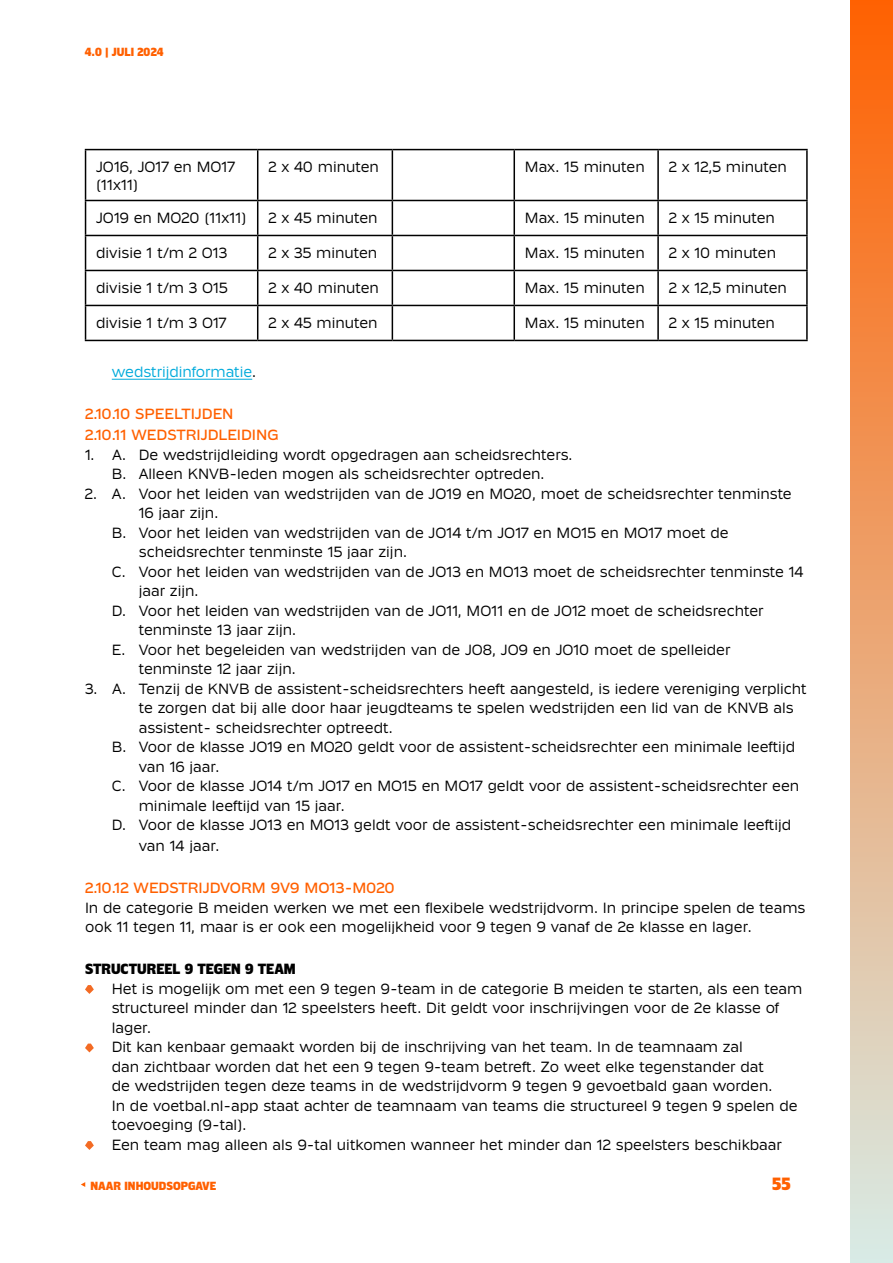
<style>
.page{position:relative;width:893px;height:1263px;background:#fff}
.page>*{position:absolute;margin:0;border:0;box-sizing:border-box;transform-origin:0 0}
.t1{font:700 18px "Klub KNVB072024";color:#ff6000}
.t2{font:15px/19.5px "Klub KNVB092024";color:#000}
.t3{font:500 15px/21px "Klub KNVB092024";color:#ff6000}
.t4{font:700 15px "Klub KNVB072024";color:#000}
.t5{font:15px "Klub KNVB092024";color:#00aadb}
.t6{font:700 12px "Klub KNVB072024";color:#ff6000}
.s1{color:#000}
</style>
<div class="page">
<svg style="left:81px;top:1182px;width:4px;height:5px"></svg>
<div style="left:850px;top:0;width:43px;height:1263px;background:linear-gradient(to bottom,#ff6101,#d8ebe6)"></div>
<hr style="left:112px;top:379px;width:140px;height:1px;background:#00aadb">
<svg style="left:85px;top:985px;width:9px;height:9px"></svg>
<svg style="left:85px;top:1043px;width:9px;height:9px"></svg>
<svg style="left:85px;top:1141px;width:9px;height:9px"></svg>
<hr style="left:85px;top:149px;width:173px;height:1px;background:#000">
<hr style="left:85px;top:150px;width:1px;height:50px;background:#000">
<hr style="left:258px;top:149px;width:134px;height:1px;background:#000">
<hr style="left:257px;top:150px;width:1px;height:50px;background:#000">
<hr style="left:392px;top:149px;width:122px;height:1px;background:#000">
<hr style="left:392px;top:150px;width:1px;height:50px;background:#000">
<hr style="left:514px;top:149px;width:144px;height:1px;background:#000">
<hr style="left:513px;top:150px;width:2px;height:50px;background:#000">
<hr style="left:658px;top:149px;width:150px;height:1px;background:#000">
<hr style="left:657px;top:150px;width:2px;height:50px;background:#000">
<hr style="left:806px;top:150px;width:2px;height:50px;background:#000">
<hr style="left:85px;top:200px;width:173px;height:1px;background:#000">
<hr style="left:85px;top:201px;width:1px;height:34px;background:#000">
<hr style="left:258px;top:200px;width:134px;height:1px;background:#000">
<hr style="left:257px;top:201px;width:1px;height:34px;background:#000">
<hr style="left:392px;top:200px;width:122px;height:1px;background:#000">
<hr style="left:392px;top:201px;width:1px;height:34px;background:#000">
<hr style="left:514px;top:200px;width:144px;height:1px;background:#000">
<hr style="left:513px;top:201px;width:2px;height:34px;background:#000">
<hr style="left:658px;top:200px;width:150px;height:1px;background:#000">
<hr style="left:657px;top:201px;width:2px;height:34px;background:#000">
<hr style="left:806px;top:201px;width:2px;height:34px;background:#000">
<hr style="left:85px;top:235px;width:173px;height:1px;background:#000">
<hr style="left:85px;top:236px;width:1px;height:34px;background:#000">
<hr style="left:258px;top:235px;width:134px;height:1px;background:#000">
<hr style="left:257px;top:236px;width:1px;height:34px;background:#000">
<hr style="left:392px;top:235px;width:122px;height:1px;background:#000">
<hr style="left:392px;top:236px;width:1px;height:34px;background:#000">
<hr style="left:514px;top:235px;width:144px;height:1px;background:#000">
<hr style="left:513px;top:236px;width:2px;height:34px;background:#000">
<hr style="left:658px;top:235px;width:150px;height:1px;background:#000">
<hr style="left:657px;top:236px;width:2px;height:34px;background:#000">
<hr style="left:806px;top:236px;width:2px;height:34px;background:#000">
<hr style="left:85px;top:270px;width:173px;height:1px;background:#000">
<hr style="left:85px;top:271px;width:1px;height:34px;background:#000">
<hr style="left:258px;top:270px;width:134px;height:1px;background:#000">
<hr style="left:257px;top:271px;width:1px;height:34px;background:#000">
<hr style="left:392px;top:270px;width:122px;height:1px;background:#000">
<hr style="left:392px;top:271px;width:1px;height:34px;background:#000">
<hr style="left:514px;top:270px;width:144px;height:1px;background:#000">
<hr style="left:513px;top:271px;width:2px;height:34px;background:#000">
<hr style="left:658px;top:270px;width:150px;height:1px;background:#000">
<hr style="left:657px;top:271px;width:2px;height:34px;background:#000">
<hr style="left:806px;top:271px;width:2px;height:34px;background:#000">
<hr style="left:85px;top:305px;width:173px;height:1px;background:#000">
<hr style="left:85px;top:306px;width:1px;height:34px;background:#000">
<hr style="left:258px;top:305px;width:134px;height:1px;background:#000">
<hr style="left:257px;top:306px;width:1px;height:34px;background:#000">
<hr style="left:392px;top:305px;width:122px;height:1px;background:#000">
<hr style="left:392px;top:306px;width:1px;height:34px;background:#000">
<hr style="left:514px;top:305px;width:144px;height:1px;background:#000">
<hr style="left:513px;top:306px;width:2px;height:34px;background:#000">
<hr style="left:658px;top:305px;width:150px;height:1px;background:#000">
<hr style="left:657px;top:306px;width:2px;height:34px;background:#000">
<hr style="left:806px;top:306px;width:2px;height:34px;background:#000">
<hr style="left:85px;top:340px;width:173px;height:1px;background:#000">
<hr style="left:258px;top:340px;width:134px;height:1px;background:#000">
<hr style="left:392px;top:340px;width:122px;height:1px;background:#000">
<hr style="left:514px;top:340px;width:144px;height:1px;background:#000">
<hr style="left:658px;top:340px;width:150px;height:1px;background:#000">
<p class="t6" style="left:85px;top:45px;width:80px">4.0 | JULI 2024</p>
<p class="t2" style="left:96px;top:158px;width:140px;line-height:18px">JO16, JO17 en MO17 (11x11)</p>
<p class="t2" style="left:268px;top:157px;width:112px">2 x 40 minuten</p>
<p class="t2" style="left:525px;top:157px;width:121px">Max. 15 minuten</p>
<p class="t2" style="left:669px;top:157px;width:120px">2 x 12,5 minuten</p>
<p class="t2" style="left:96px;top:208px;width:152px">JO19 en MO20 (11x11)</p>
<p class="t2" style="left:268px;top:208px;width:111px">2 x 45 minuten</p>
<p class="t2" style="left:525px;top:208px;width:121px">Max. 15 minuten</p>
<p class="t2" style="left:669px;top:208px;width:108px">2 x 15 minuten</p>
<p class="t2" style="left:96px;top:243px;width:133px">divisie 1 t/m 2 O13</p>
<p class="t2" style="left:268px;top:243px;width:110px">2 x 35 minuten</p>
<p class="t2" style="left:525px;top:243px;width:121px">Max. 15 minuten</p>
<p class="t2" style="left:669px;top:243px;width:109px">2 x 10 minuten</p>
<p class="t2" style="left:96px;top:278px;width:133px">divisie 1 t/m 3 O15</p>
<p class="t2" style="left:268px;top:278px;width:112px">2 x 40 minuten</p>
<p class="t2" style="left:525px;top:278px;width:121px">Max. 15 minuten</p>
<p class="t2" style="left:669px;top:278px;width:120px">2 x 12,5 minuten</p>
<p class="t2" style="left:96px;top:313px;width:132px">divisie 1 t/m 3 O17</p>
<p class="t2" style="left:268px;top:313px;width:111px">2 x 45 minuten</p>
<p class="t2" style="left:525px;top:313px;width:121px">Max. 15 minuten</p>
<p class="t2" style="left:669px;top:313px;width:108px">2 x 15 minuten</p>
<p class="t5" style="left:112px;top:364px;width:146px">wedstrijdinformatie<span class="s1">.</span></p>
<p class="t3" style="left:85px;top:404px;width:195px">2.10.10 SPEELTIJDEN<br>2.10.11 WEDSTRIJDLEIDING</p>
<p class="t2" style="left:85px;top:445px;width:489px;text-align:center">1. A. De wedstrijdleiding wordt opgedragen aan scheidsrechters.<br>B. Alleen KNVB-leden mogen als scheidsrechter optreden.</p>
<p class="t2" style="left:85px;top:484px;width:708px">2. A. Voor het leiden van wedstrijden van de JO19 en MO20, moet de scheidsrechter tenminste</p>
<p class="t2" style="left:139px;top:503px;width:81px">16 jaar zijn.</p>
<p class="t2" style="left:112px;top:523px;width:618px">B. Voor het leiden van wedstrijden van de JO14 t/m JO17 en MO15 en MO17 moet de</p>
<p class="t2" style="left:139px;top:542px;width:270px">scheidsrechter tenminste 15 jaar zijn.</p>
<p class="t2" style="left:112px;top:562px;width:693px">C. Voor het leiden van wedstrijden van de JO13 en MO13 moet de scheidsrechter tenminste 14</p>
<p class="t2" style="left:139px;top:581px;width:61px">jaar zijn.</p>
<p class="t2" style="left:112px;top:601px;width:653px">D. Voor het leiden van wedstrijden van de JO11, MO11 en de JO12 moet de scheidsrechter</p>
<p class="t2" style="left:139px;top:620px;width:159px">tenminste 13 jaar zijn.</p>
<p class="t2" style="left:112px;top:640px;width:620px">E. Voor het begeleiden van wedstrijden van de JO8, JO9 en JO10 moet de spelleider</p>
<p class="t2" style="left:139px;top:659px;width:158px">tenminste 12 jaar zijn.</p>
<p class="t2" style="left:85px;top:679px;width:723px">3. A. Tenzij de KNVB de assistent-scheidsrechters heeft aangesteld, is iedere vereniging verplicht</p>
<p class="t2" style="left:139px;top:698px;width:657px">te zorgen dat bij alle door haar jeugdteams te spelen wedstrijden een lid van de KNVB als</p>
<p class="t2" style="left:139px;top:718px;width:256px">assistent- scheidsrechter optreedt.</p>
<p class="t2" style="left:112px;top:737px;width:685px">B. Voor de klasse JO19 en MO20 geldt voor de assistent-scheidsrechter een minimale leeftijd</p>
<p class="t2" style="left:139px;top:757px;width:82px">van 16 jaar.</p>
<p class="t2" style="left:112px;top:776px;width:689px">C. Voor de klasse JO14 t/m JO17 en MO15 en MO17 geldt voor de assistent-scheidsrechter een</p>
<p class="t2" style="left:139px;top:796px;width:208px">minimale leeftijd van 15 jaar.</p>
<p class="t2" style="left:112px;top:815px;width:681px">D. Voor de klasse JO13 en MO13 geldt voor de assistent-scheidsrechter een minimale leeftijd</p>
<p class="t2" style="left:139px;top:836px;width:82px">van 14 jaar.</p>
<p class="t3" style="left:85px;top:878px;width:311px">2.10.12 WEDSTRIJDVORM 9V9 MO13-M020</p>
<p class="t2" style="left:85px;top:898px;width:722px">In de categorie B meiden werken we met een flexibele wedstrijdvorm. In principe spelen de teams ook 11 tegen 11, maar is er ook een mogelijkheid voor 9 tegen 9 vanaf de 2e klasse en lager.</p>
<p class="t4" style="left:85px;top:961px;width:212px">STRUCTUREEL 9 TEGEN 9 TEAM</p>
<p class="t2" style="left:112px;top:979px;width:692px">Het is mogelijk om met een 9 tegen 9-team in de categorie B meiden te starten, als een team structureel minder dan 12 speelsters heeft. Dit geldt voor inschrijvingen voor de 2e klasse of lager.<br>Dit kan kenbaar gemaakt worden bij de inschrijving van het team. In de teamnaam zal<br>dan zichtbaar worden dat het een 9 tegen 9-team betreft. Zo weet elke tegenstander dat<br>de wedstrijden tegen deze teams in de wedstrijdvorm 9 tegen 9 gevoetbald gaan worden.<br>In de voetbal.nl-app staat achter de teamnaam van teams die structureel 9 tegen 9 spelen de toevoeging (9-tal).<br>Een team mag alleen als 9-tal uitkomen wanneer het minder dan 12 speelsters beschikbaar</p>
<p class="t6" style="left:91px;top:1179px;width:127px">NAAR INHOUDSOPGAVE</p>
<p class="t1" style="left:772px;top:1173px;width:20px">55</p>
</div>
